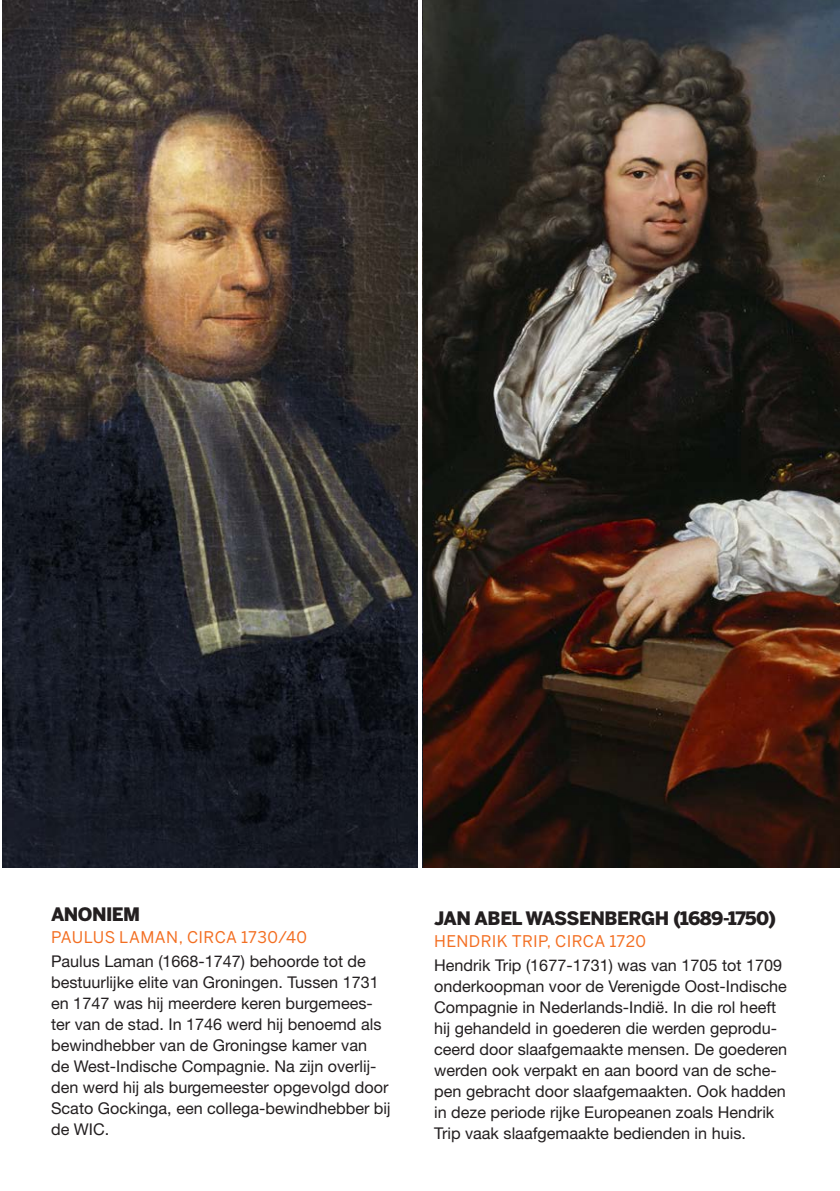
<style>
.page{position:relative;width:840px;height:1191px;background:#fff}
.page>*{position:absolute;margin:0;border:0;box-sizing:border-box;transform-origin:0 0}
.GMF_-_KOPJE{font:900 18.4px "Benton Sans";letter-spacing:-.03em;color:#231f20}
.GMF_-_Brood__NL{font:16.2px/21px "Helvetica Neue LT Pro";color:#231f20}
.GMF_-_Titel{font:16px "Benton Sans";letter-spacing:.02em;color:#f36e21}
</style>
<div class="page">
<img style="left:422px;top:0;width:417px;height:867px">
<img style="left:2px;top:0;width:416px;height:867px">
<p class="GMF_-_KOPJE" style="left:51px;top:903px;width:91px">ANONIEM</p>
<p class="GMF_-_Titel" style="left:51px;top:928px;width:257px">PAULUS LAMAN, CIRCA 1730/40</p>
<p class="GMF_-_Brood__NL" style="left:51px;top:950px;width:341px">Paulus Laman (1668-1747) behoorde tot de bestuurlijke elite van Groningen. Tussen 1731 en 1747 was hij meerdere keren burgemees&shy;ter van de stad. In 1746 werd hij benoemd als bewindhebber van de Groningse kamer van<br>de West-Indische Compagnie. Na zijn overlij&shy;den werd hij als burgemeester opgevolgd door Scato Gockinga, een collega-bewindhebber bij de WIC.</p>
<p class="GMF_-_KOPJE" style="left:434px;top:907px;width:343px">JAN ABEL WASSENBERGH (1689-1750)</p>
<p class="GMF_-_Titel" style="left:434px;top:932px;width:213px">HENDRIK TRIP, CIRCA 1720</p>
<p class="GMF_-_Brood__NL" style="left:434px;top:954px;width:354px">Hendrik Trip (1677-1731) was van 1705 tot 1709 onderkoopman voor de Verenigde Oost-Indische Compagnie in Nederlands-Indië. In die rol heeft hij gehandeld in goederen die werden geprodu&shy;ceerd door slaafgemaakte mensen. De goederen werden ook verpakt en aan boord van de sche&shy;pen gebracht door slaafgemaakten. Ook hadden in deze periode rijke Europeanen zoals Hendrik Trip vaak slaafgemaakte bedienden in huis.</p>
</div>
